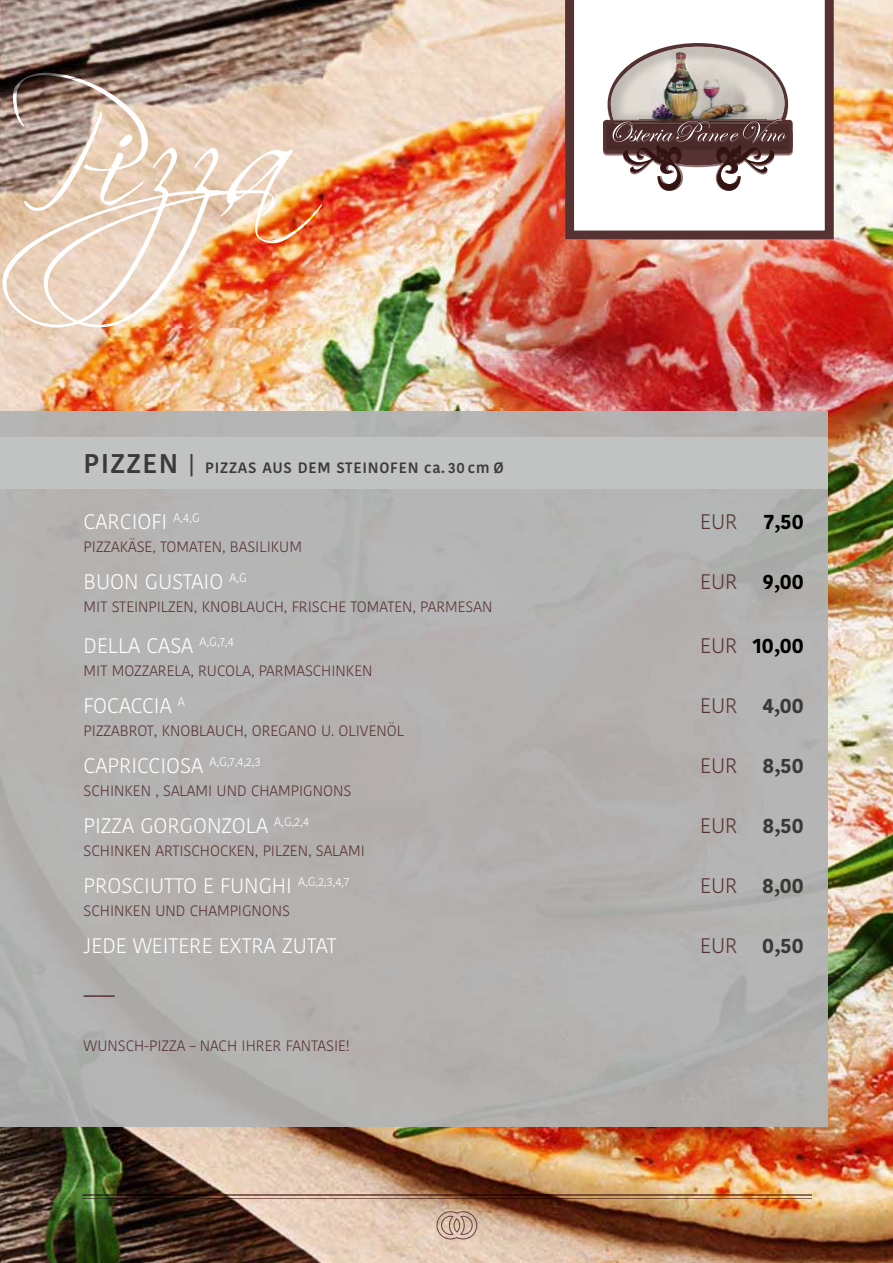
<style>
.page{position:relative;width:893px;height:1263px;background:#fff}
.page>*{position:absolute;margin:0;border:0;box-sizing:border-box;transform-origin:0 0}
.t1{font:300 21px "Kohinoor Bangla";color:#fff}
.t2{font:700 21px "Kohinoor Bangla";color:#3a3a39}
.t3{font:700 21px "Kohinoor Bangla";color:#000}
.t4{font:300 21px "Kohinoor Bangla";color:#563332}
.t5{font:300 15px "Kohinoor Bangla";color:#563332}
.t6{font:600 15px "Kohinoor Bangla";letter-spacing:.05em;color:#3a3a39}
.s1{font-size:27px}
.s2{font-family:"PT Serif";font-weight:700;font-size:27px}
.s3{font-weight:300;color:#563332}
</style>
<div class="page">
<img style="left:0;top:0;width:893px;height:1263px">
<div style="left:0;top:411px;width:828px;height:716px;background:#b4b1af"></div>
<hr style="left:84px;top:995px;width:31px;height:2px;background:#563332">
<img style="left:83px;top:1194px;width:729px;height:1px">
<img style="left:83px;top:1198px;width:729px;height:1px">
<svg style="left:436px;top:1211px;width:41px;height:29px"></svg>
<div style="left:0;top:437px;width:828px;height:52px;background:#c1c2c2"></div>
<svg style="left:565px;top:0;width:269px;height:240px"></svg>
<img style="left:2px;top:73px;width:320px;height:254px">
<svg style="left:603px;top:43px;width:190px;height:148px"></svg>
<p class="t6" style="left:84px;top:455px;width:422px"><span class="s1">PIZZEN</span> <span class="s2">|</span> PIZZAS AUS DEM STEINOFEN ca. 30 cm Ø</p>
<p class="t1" style="left:84px;top:506px;width:118px">CARCIOFI <sup>A,4,G</sup></p>
<p class="t4" style="left:700px;top:506px;width:39px">EUR</p>
<p class="t3" style="left:765px;top:503px;width:41px">7,50</p>
<p class="t5" style="left:84px;top:535px;width:220px">PIZZAKÄSE, TOMATEN, BASILIKUM</p>
<p class="t1" style="left:84px;top:566px;width:165px">BUON GUSTAIO <sup>A,G</sup></p>
<p class="t3" style="left:700px;top:563px;width:105px"><span class="s3">EUR</span> 9,00</p>
<p class="t5" style="left:84px;top:595px;width:410px">MIT STEINPILZEN, KNOBLAUCH, FRISCHE TOMATEN, PARMESAN</p>
<p class="t1" style="left:84px;top:630px;width:152px">DELLA CASA <sup>A,G,7,4</sup></p>
<p class="t3" style="left:700px;top:627px;width:105px"><span class="s3">EUR</span> 10,00</p>
<p class="t5" style="left:84px;top:659px;width:290px">MIT MOZZARELA, RUCOLA, PARMASCHINKEN</p>
<p class="t1" style="left:84px;top:690px;width:103px">FOCACCIA <sup>A</sup></p>
<p class="t2" style="left:700px;top:687px;width:105px"><span class="s3">EUR</span> 4,00</p>
<p class="t5" style="left:84px;top:719px;width:322px">PIZZABROT, KNOBLAUCH, OREGANO U. OLIVENÖL</p>
<p class="t1" style="left:84px;top:750px;width:178px">CAPRICCIOSA <sup>A,G,7,4,2,3</sup></p>
<p class="t2" style="left:700px;top:747px;width:105px"><span class="s3">EUR</span> 8,50</p>
<p class="t5" style="left:84px;top:779px;width:269px">SCHINKEN , SALAMI UND CHAMPIGNONS</p>
<p class="t1" style="left:84px;top:810px;width:227px">PIZZA GORGONZOLA <sup>A,G,2,4</sup></p>
<p class="t2" style="left:700px;top:807px;width:105px"><span class="s3">EUR</span> 8,50</p>
<p class="t5" style="left:84px;top:839px;width:283px">SCHINKEN ARTISCHOCKEN, PILZEN, SALAMI</p>
<p class="t1" style="left:84px;top:870px;width:267px">PROSCIUTTO E FUNGHI <sup>A,G,2,3,4,7</sup></p>
<p class="t2" style="left:700px;top:867px;width:105px"><span class="s3">EUR</span> 8,00</p>
<p class="t5" style="left:84px;top:899px;width:208px">SCHINKEN UND CHAMPIGNONS</p>
<p class="t1" style="left:84px;top:930px;width:254px">JEDE WEITERE EXTRA ZUTAT</p>
<p class="t2" style="left:700px;top:927px;width:105px"><span class="s3">EUR</span> 0,50</p>
<p class="t5" style="left:84px;top:1034px;width:268px">WUNSCH-PIZZA – NACH IHRER FANTASIE!</p>
</div>
